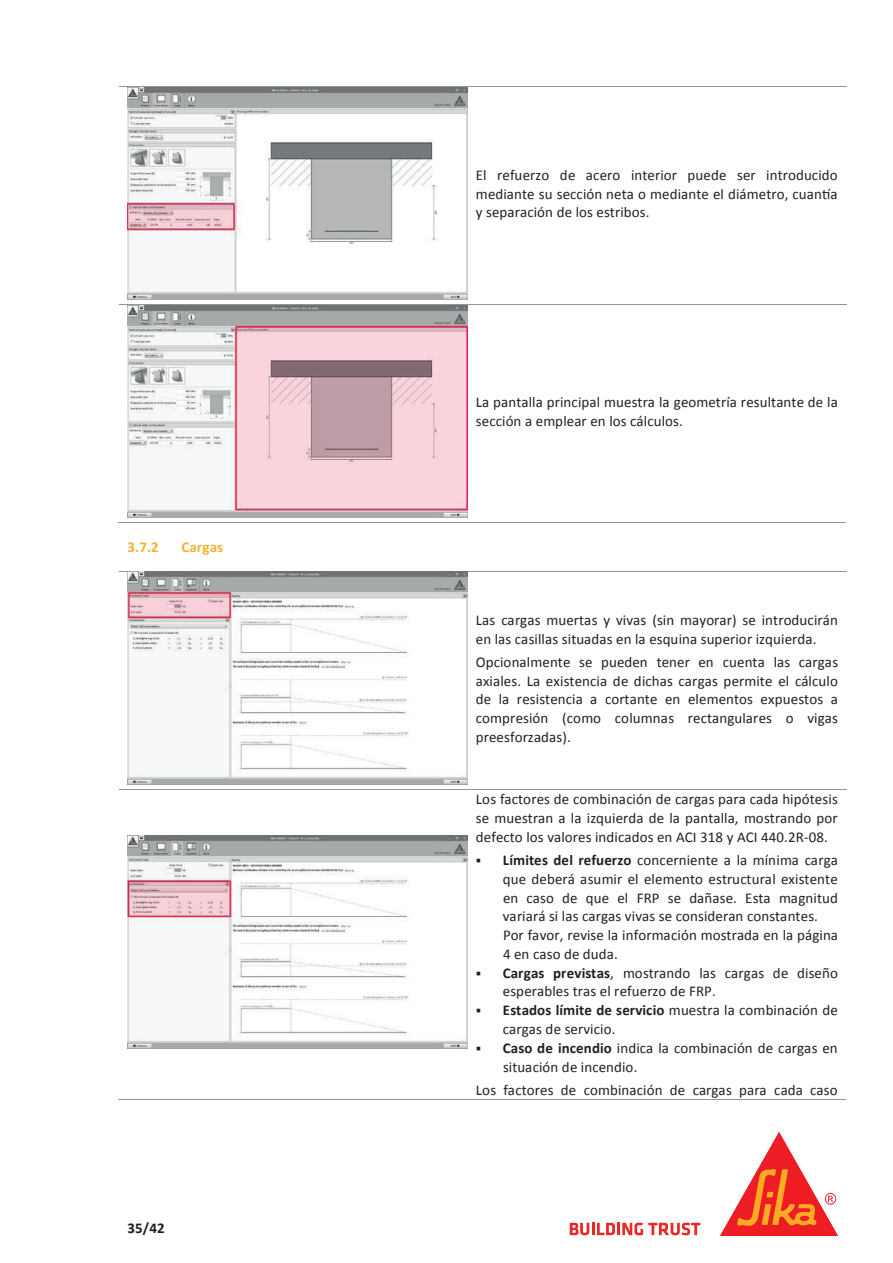
<style>
.page{position:relative;width:893px;height:1263px;background:#fff}
.page>*{position:absolute;margin:0;border:0;box-sizing:border-box;transform-origin:0 0}
.t1{font:15px/18.8px "Calibri";letter-spacing:.005em;color:#231f20}
.t2{font:700 15px "Calibri";color:#f6b136}
.t3{font:700 15px "Calibri";color:#231f20}
.s1{font-weight:700}
</style>
<div class="page">
<svg style="left:570px;top:1222px;width:130px;height:13px"></svg>
<svg style="left:720px;top:1132px;width:118px;height:104px"></svg>
<hr style="left:120px;top:86px;width:348px;height:1px;background:#939598">
<hr style="left:469px;top:86px;width:377px;height:1px;background:#939598">
<hr style="left:120px;top:304px;width:348px;height:1px;background:#939598">
<hr style="left:469px;top:304px;width:377px;height:1px;background:#939598">
<hr style="left:118px;top:522px;width:350px;height:1px;background:#939598">
<hr style="left:467px;top:522px;width:379px;height:1px;background:#939598">
<hr style="left:120px;top:571px;width:348px;height:1px;background:#939598">
<hr style="left:469px;top:571px;width:377px;height:1px;background:#939598">
<hr style="left:120px;top:789px;width:348px;height:1px;background:#939598">
<hr style="left:469px;top:789px;width:377px;height:1px;background:#939598">
<hr style="left:118px;top:1099px;width:350px;height:1px;background:#939598">
<hr style="left:467px;top:1099px;width:379px;height:1px;background:#939598">
<img style="left:128px;top:87px;width:340px;height:213px">
<img style="left:128px;top:305px;width:340px;height:213px">
<img style="left:128px;top:572px;width:340px;height:212px">
<img style="left:128px;top:836px;width:340px;height:212px">
<p class="t2" style="left:128px;top:537px;width:32px">3.7.2</p>
<p class="t2" style="left:182px;top:537px;width:43px">Cargas</p>
<p class="t3" style="left:128px;top:1219px;width:39px">35/42</p>
<p class="t1" style="left:476px;top:166px;width:363px;text-align:justify">El refuerzo de acero interior puede ser introducido mediante su sección neta o mediante el diámetro, cuantía y separación de los estribos.</p>
<p class="t1" style="left:476px;top:393px;width:363px">La pantalla principal muestra la geometría resultante de la sección a emplear en los cálculos.</p>
<p class="t1" style="left:476px;top:611px;width:363px">Las cargas muertas y vivas (sin mayorar) se introducirán en las casillas situadas en la esquina superior izquierda.</p>
<p class="t1" style="left:476px;top:653px;width:364px;text-align:justify">Opcionalmente se pueden tener en cuenta las cargas axiales. La existencia de dichas cargas permite el cálculo de la resistencia a cortante en elementos expuestos a compresión (como columnas rectangulares o vigas preesforzadas).</p>
<p class="t1" style="left:476px;top:790px;width:363px;text-align:justify">Los factores de combinación de cargas para cada hipótesis se muestran a la izquierda de la pantalla, mostrando por defecto los valores indicados en ACI 318 y ACI 440.2R-08.</p>
<p class="t1" style="left:503px;top:851px;width:337px;text-indent:-27px">▪ <span class="s1">Límites del refuerzo</span> concerniente a la mínima carga que deberá asumir el elemento estructural existente en caso de que el FRP se dañase. Esta magnitud variará si las cargas vivas se consideran constantes.<br>Por favor, revise la información mostrada en la página 4 en caso de duda.</p>
<p class="t1" style="left:503px;top:963px;width:337px;text-indent:-27px">▪ <span class="s1">Cargas previstas</span>, mostrando las cargas de diseño esperables tras el refuerzo de FRP.</p>
<p class="t1" style="left:503px;top:1001px;width:337px;text-indent:-27px">▪ <span class="s1">Estados límite de servicio</span> muestra la combinación de cargas de servicio.</p>
<p class="t1" style="left:503px;top:1038px;width:336px;text-indent:-27px">▪ <span class="s1">Caso de incendio</span> indica la combinación de cargas en situación de incendio.</p>
<p class="t1" style="left:476px;top:1080px;width:363px">Los factores de combinación de cargas para cada caso</p>
</div>
